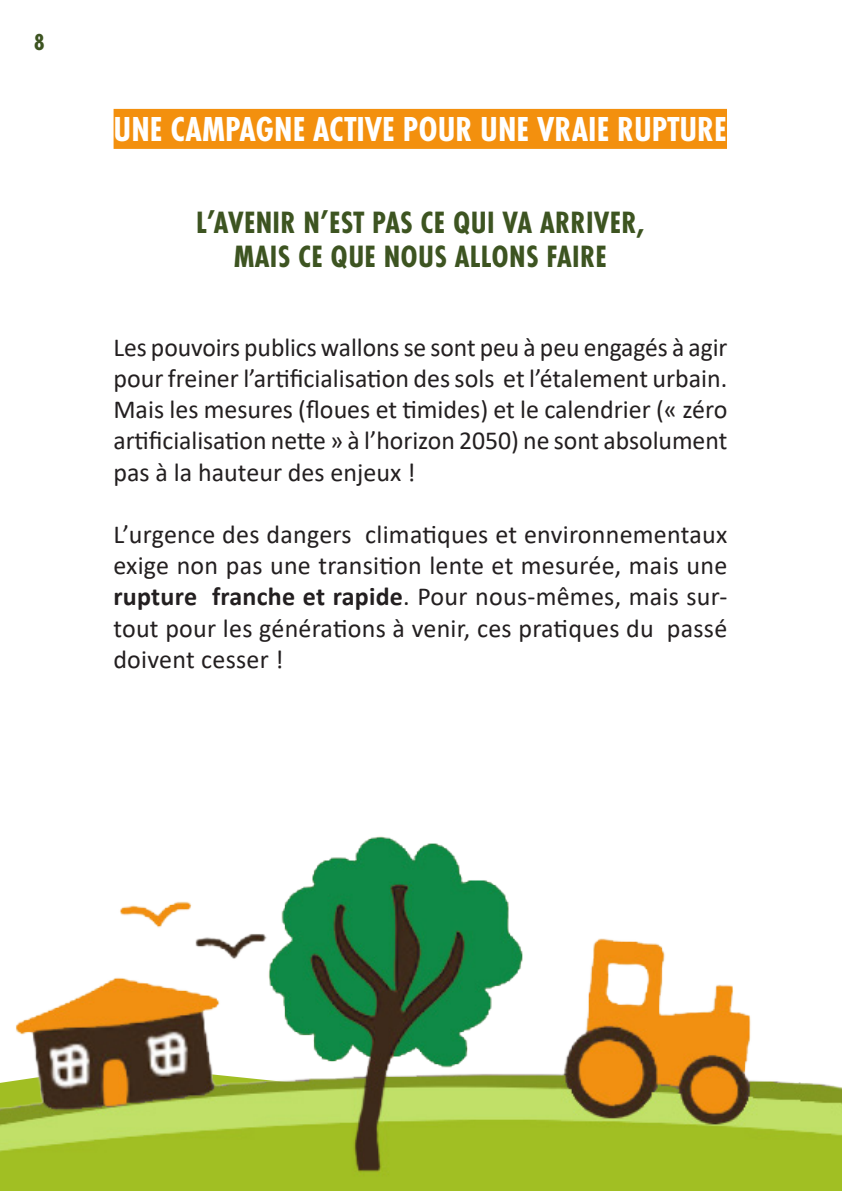
<style>
.page{position:relative;width:842px;height:1191px;background:#fff}
.page>*{position:absolute;margin:0;border:0;box-sizing:border-box;transform-origin:0 0}
.titre{font:700 36px "Futura PT Cond";color:#fff}
.t1{font:700 32px "Futura PT Cond";letter-spacing:.01em;color:#3d5421}
.t2{font:26px/31.2px "Calibri";color:#231f20;text-align:justify}
.t3{font:700 24px "Futura PT Cond";color:#3d5421}
.s1{font-weight:700}
</style>
<div class="page">
<div style="left:114px;top:109px;width:613px;height:40px;background:#f3900e"></div>
<img style="left:0;top:836px;width:842px;height:355px">
<p class="t3" style="left:34px;top:28px;width:12px">8</p>
<p class="titre" style="left:114px;top:108px;width:615px">UNE CAMPAGNE ACTIVE POUR UNE VRAIE RUPTURE</p>
<p class="t1" style="left:196px;top:204px;width:450px">L’AVENIR N’EST PAS CE QUI VA ARRIVER,</p>
<p class="t1" style="left:234px;top:238px;width:375px">MAIS CE QUE NOUS ALLONS FAIRE</p>
<p class="t2" style="left:113px;top:331px;width:615px">Les pouvoirs publics wallons se sont peu à peu engagés à agir pour freiner l’artificialisation des sols et l’étalement urbain.<br>Mais les mesures (floues et timides) et le calendrier (« zéro artificialisation nette » à l’horizon 2050) ne sont absolument pas à la hauteur des enjeux !</p>
<p class="t2" style="left:113px;top:518px;width:615px">L’urgence des dangers climatiques et environnementaux exige non pas une transition lente et mesurée, mais une <span class="s1">rupture franche et rapide</span>. Pour nous-mêmes, mais sur&shy;tout pour les générations à venir, ces pratiques du passé doivent cesser !</p>
</div>
